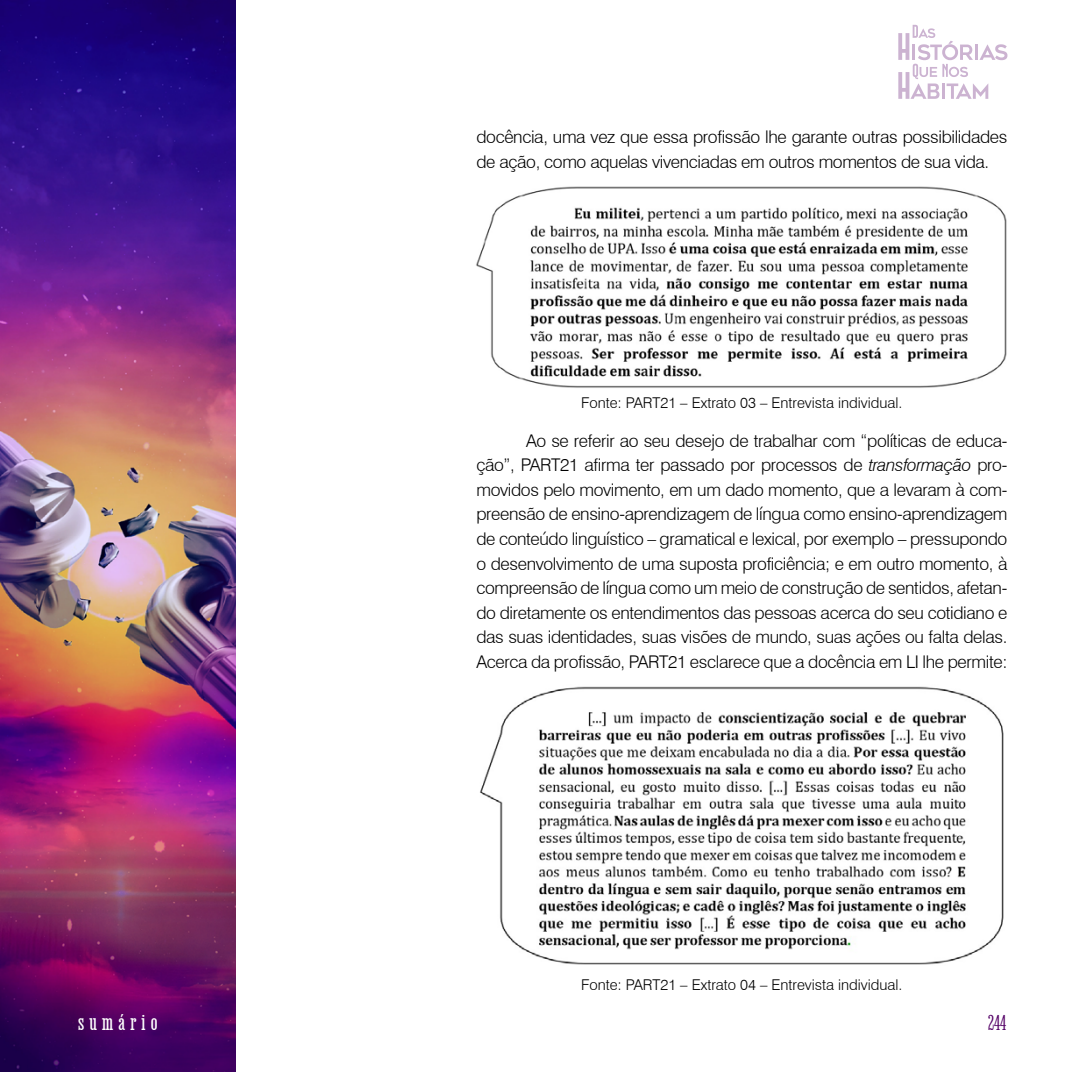
<style>
.page{position:relative;width:1072px;height:1072px;background:#fff}
.page>*{position:absolute;margin:0;border:0;box-sizing:border-box;transform-origin:0 0}
.t1{font:21px "Job Clarendon";letter-spacing:.25em;color:#fff}
.t2{font:300 19.25px "Job Clarendon";color:#540166}
.t3{font:300 17.5px/24.5px "Swiss 721 BT";letter-spacing:-.02em;color:#000}
.t4{font:300 14.88px "Swiss 721 BT";color:#000}
.s1{font-style:italic}
</style>
<div class="page">
<img style="left:0;top:0;width:236px;height:1071px">
<svg style="left:898px;top:25px;width:109px;height:74px"></svg>
<img style="left:476px;top:186px;width:531px;height:202px">
<img style="left:480px;top:686px;width:524px;height:279px">
<p class="t3" style="left:476px;top:124px;width:532px">docência, uma vez que essa profissão lhe garante outras possibilidades de ação, como aquelas vivenciadas em outros momentos de sua vida.</p>
<p class="t4" style="left:581px;top:393px;width:323px">Fonte: PART21 – Extrato 03 – Entrevista individual.</p>
<p class="t3" style="left:476px;top:428px;width:532px;text-align:justify;text-indent:50px">Ao se referir ao seu desejo de trabalhar com “políticas de educa&shy;ção”, PART21 afirma ter passado por processos de <span class="s1">transformação</span> pro&shy;movidos pelo movimento, em um dado momento, que a levaram à com&shy;preensão de ensino-aprendizagem de língua como ensino-aprendizagem de conteúdo linguístico – gramatical e lexical, por exemplo – pressupondo o desenvolvimento de uma suposta proficiência; e em outro momento, à compreensão de língua como um meio de construção de sentidos, afetan&shy;do diretamente os entendimentos das pessoas acerca do seu cotidiano e das suas identidades, suas visões de mundo, suas ações ou falta delas.<br>Acerca da profissão, PART21 esclarece que a docência em LI lhe permite:</p>
<p class="t4" style="left:581px;top:975px;width:323px">Fonte: PART21 – Extrato 04 – Entrevista individual.</p>
<p class="t1" style="left:78px;top:1006px;width:81px">sumário</p>
<p class="t2" style="left:988px;top:1009px;width:20px">244</p>
</div>
